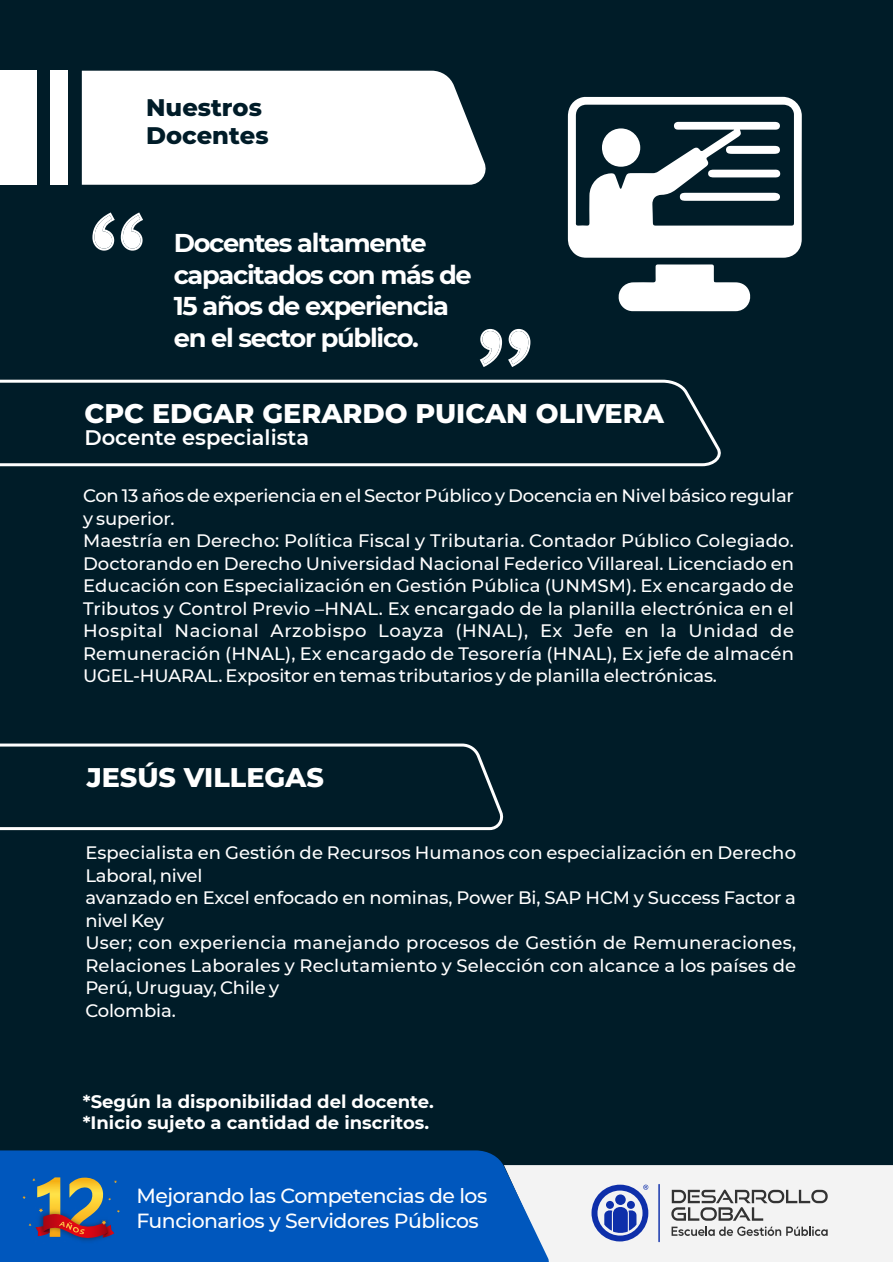
<style>
.page{position:relative;width:893px;height:1262px;background:#fff}
.page>*{position:absolute;margin:0;border:0;box-sizing:border-box;transform-origin:0 0}
.t1{font:800 27px "Montserrat";color:#fff}
.t2{font:700 25.65px/31.5px "Montserrat";letter-spacing:-.05em;color:#fff}
.t3{font:800 24px/28.8px "Montserrat";color:#001c28}
.t4{font:600 21px "Montserrat";color:#fff}
.t5{font:500 20.4px/24.9px "Montserrat";letter-spacing:-.025em;color:#fff}
.t6{font:500 18px/22.5px "Montserrat";letter-spacing:.005em;color:#fff}
.t7{font:700 18px/21px "Montserrat";color:#fff}
</style>
<div class="page">
<div style="left:0;top:0;width:892px;height:1262px;background:#001c28"></div>
<div style="left:82px;top:71px;width:404px;height:114px;background:#fff"></div>
<svg style="left:0;top:379px;width:721px;height:88px"></svg>
<div style="left:0;top:71px;width:37px;height:114px;background:#fff"></div>
<div style="left:51px;top:71px;width:17px;height:114px;background:#fff"></div>
<div style="left:0;top:1150px;width:550px;height:112px;background:#0057bd"></div>
<svg style="left:92px;top:212px;width:23px;height:39px"></svg>
<svg style="left:121px;top:212px;width:22px;height:39px"></svg>
<svg style="left:508px;top:329px;width:22px;height:38px"></svg>
<svg style="left:480px;top:329px;width:22px;height:38px"></svg>
<svg style="left:618px;top:264px;width:133px;height:47px"></svg>
<svg style="left:568px;top:97px;width:233px;height:161px"></svg>
<svg style="left:0;top:743px;width:504px;height:88px"></svg>
<svg style="left:504px;top:1165px;width:388px;height:96px;background:#cfd6e2"></svg>
<img style="left:36px;top:1239px;width:79px;height:7px">
<svg style="left:23px;top:1177px;width:97px;height:62px;background:#59657f"></svg>
<h3 class="t3" style="left:146px;top:91px;width:124px">Nuestros<br>Docentes</h3>
<h2 class="t2" style="left:174px;top:226px;width:299px">Docentes altamente capacitados con más de<br>15 años de experiencia en el sector público.</h2>
<h1 class="t1" style="left:84px;top:393px;width:581px">CPC EDGAR GERARDO PUICAN OLIVERA</h1>
<p class="t4" style="left:84px;top:423px;width:226px">Docente especialista</p>
<p class="t6" style="left:83px;top:484px;width:712px">Con 13 años de experiencia en el Sector Público y Docencia en Nivel básico regular y superior.<br>Maestría en Derecho: Política Fiscal y Tributaria. Contador Público Colegiado.<br>Doctorando en Derecho Universidad Nacional Federico Villareal. Licenciado en Educación con Especialización en Gestión Pública (UNMSM). Ex encargado de Tributos y Control Previo –HNAL. Ex encargado de la planilla electrónica en el Hospital Nacional Arzobispo Loayza (HNAL), Ex Jefe en la Unidad de Remuneración (HNAL), Ex encargado de Tesorería (HNAL), Ex jefe de almacén UGEL-HUARAL. Expositor en temas tributarios y de planilla electrónicas.</p>
<h1 class="t1" style="left:87px;top:757px;width:239px">JESÚS VILLEGAS</h1>
<p class="t6" style="left:85px;top:841px;width:712px">Especialista en Gestión de Recursos Humanos con especialización en Derecho Laboral, nivel<br>avanzado en Excel enfocado en nominas, Power Bi, SAP HCM y Success Factor a nivel Key<br>User; con experiencia manejando procesos de Gestión de Remuneraciones, Relaciones Laborales y Reclutamiento y Selección con alcance a los países de Perú, Uruguay, Chile y<br>Colombia.</p>
<p class="t7" style="left:83px;top:1089px;width:352px">*Según la disponibilidad del docente. *Inicio sujeto a cantidad de inscritos.</p>
<p class="t5" style="left:136px;top:1182px;width:352px">Mejorando las Competencias de los<br>Funcionarios y Servidores Públicos</p>
</div>
